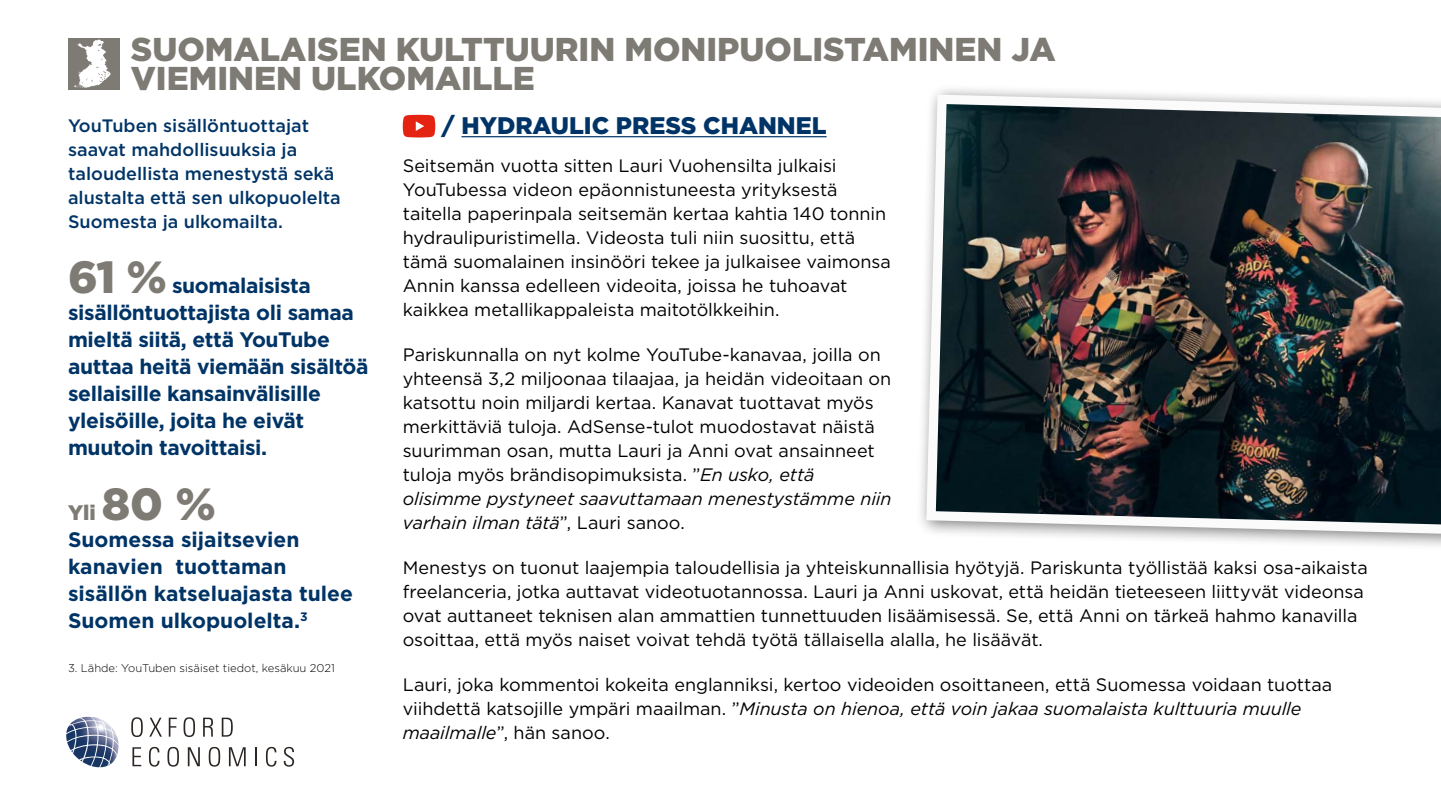
<style>
.page{position:relative;width:1441px;height:810px;background:#fff}
.page>*{position:absolute;margin:0;border:0;box-sizing:border-box;transform-origin:0 0}
.t1{font:900 33px/29.2px "Gotham";color:#7d7b74}
.t2{font:900 24px "Gotham";color:#003466}
.t3{font:700 21px/27px "Gotham";letter-spacing:-.02em;color:#003466}
.t4{font:700 21px/27px "Gotham";color:#003466}
.t5{font:18px/24px "Gotham";letter-spacing:-.005em;color:#000}
.t6{font:500 18px/24px "Gotham";color:#003466}
.t7{font:300 11.25px "Gotham";color:#000}
.s1{font-weight:900;font-size:45px;color:#7d7b74}
.s2{font-weight:900;color:#7d7b74}
.s3{font-style:italic}
</style>
<div class="page">
<svg style="left:131px;top:717px;width:12px;height:20px"></svg>
<svg style="left:149px;top:718px;width:13px;height:19px"></svg>
<svg style="left:169px;top:718px;width:8px;height:19px"></svg>
<svg style="left:183px;top:717px;width:12px;height:20px"></svg>
<svg style="left:203px;top:718px;width:10px;height:19px"></svg>
<svg style="left:222px;top:718px;width:11px;height:19px"></svg>
<svg style="left:132px;top:747px;width:9px;height:19px"></svg>
<svg style="left:149px;top:747px;width:10px;height:20px"></svg>
<svg style="left:167px;top:747px;width:12px;height:20px"></svg>
<svg style="left:188px;top:747px;width:12px;height:19px"></svg>
<svg style="left:209px;top:747px;width:11px;height:20px"></svg>
<svg style="left:229px;top:747px;width:17px;height:19px"></svg>
<svg style="left:255px;top:747px;width:2px;height:19px"></svg>
<svg style="left:266px;top:747px;width:10px;height:20px"></svg>
<svg style="left:283px;top:747px;width:11px;height:20px"></svg>
<img style="left:66px;top:717px;width:52px;height:33px">
<hr style="left:461px;top:136px;width:365px;height:1px;background:#003466">
<svg style="left:403px;top:115px;width:32px;height:23px"></svg>
<div style="left:915px;top:84px;width:525px;height:468px;background:#000;opacity:.5"></div>
<img style="left:921px;top:90px;width:519px;height:450px">
<div style="left:68px;top:38px;width:51px;height:51px;background:#7d7b74"></div>
<svg style="left:73px;top:40px;width:38px;height:48px"></svg>
<h1 class="t1" style="left:131px;top:34px;width:926px">SUOMALAISEN KULTTUURIN MONIPUOLISTAMINEN JA<br>VIEMINEN ULKOMAILLE</h1>
<p class="t6" style="left:68px;top:113px;width:274px">YouTuben sisällöntuottajat saavat mahdollisuuksia ja taloudellista menestystä sekä alustalta että sen ulkopuolelta<br>Suomesta ja ulkomailta.</p>
<p class="t3" style="left:68px;top:272px;width:302px"><span class="s1">61 %</span> suomalaisista sisällöntuottajista oli samaa mieltä siitä, että YouTube auttaa heitä viemään sisältöä sellaisille kansainvälisille yleisöille, joita he eivät muutoin tavoittaisi.</p>
<p class="t4" style="left:68px;top:499px;width:286px"><span class="s2">Yli</span> <span class="s1">80 %<br></span>Suomessa sijaitsevien kanavien tuottaman sisällön katseluajasta tulee<br>Suomen ulkopuolelta.<sup>3</sup></p>
<p class="t7" style="left:68px;top:661px;width:268px">3. Lähde: YouTuben sisäiset tiedot, kesäkuu 2021</p>
<h2 class="t2" style="left:442px;top:109px;width:386px">/ HYDRAULIC PRESS CHANNEL</h2>
<p class="t5" style="left:403px;top:153px;width:489px">Seitsemän vuotta sitten Lauri Vuohensilta julkaisi YouTubessa videon epäonnistuneesta yrityksestä taitella paperinpala seitsemän kertaa kahtia 140 tonnin hydraulipuristimella. Videosta tuli niin suosittu, että tämä suomalainen insinööri tekee ja julkaisee vaimonsa Annin kanssa edelleen videoita, joissa he tuhoavat kaikkea metallikappaleista maitotölkkeihin.</p>
<p class="t5" style="left:403px;top:342px;width:490px">Pariskunnalla on nyt kolme YouTube-kanavaa, joilla on yhteensä 3,2 miljoonaa tilaajaa, ja heidän videoitaan on katsottu noin miljardi kertaa. Kanavat tuottavat myös merkittäviä tuloja. AdSense-tulot muodostavat näistä suurimman osan, mutta Lauri ja Anni ovat ansainneet tuloja myös brändisopimuksista. ”<span class="s3">En usko, että olisimme pystyneet saavuttamaan menestystämme niin varhain ilman tätä</span>”, Lauri sanoo.</p>
<p class="t5" style="left:403px;top:555px;width:966px">Menestys on tuonut laajempia taloudellisia ja yhteiskunnallisia hyötyjä. Pariskunta työllistää kaksi osa-aikaista freelanceria, jotka auttavat videotuotannossa. Lauri ja Anni uskovat, että heidän tieteeseen liittyvät videonsa ovat auttaneet teknisen alan ammattien tunnettuuden lisäämisessä. Se, että Anni on tärkeä hahmo kanavilla osoittaa, että myös naiset voivat tehdä työtä tällaisella alalla, he lisäävät.</p>
<p class="t5" style="left:403px;top:672px;width:930px">Lauri, joka kommentoi kokeita englanniksi, kertoo videoiden osoittaneen, että Suomessa voidaan tuottaa viihdettä katsojille ympäri maailman. ”<span class="s3">Minusta on hienoa, että voin jakaa suomalaista kulttuuria muulle maailmalle</span>”, hän sanoo.</p>
</div>
